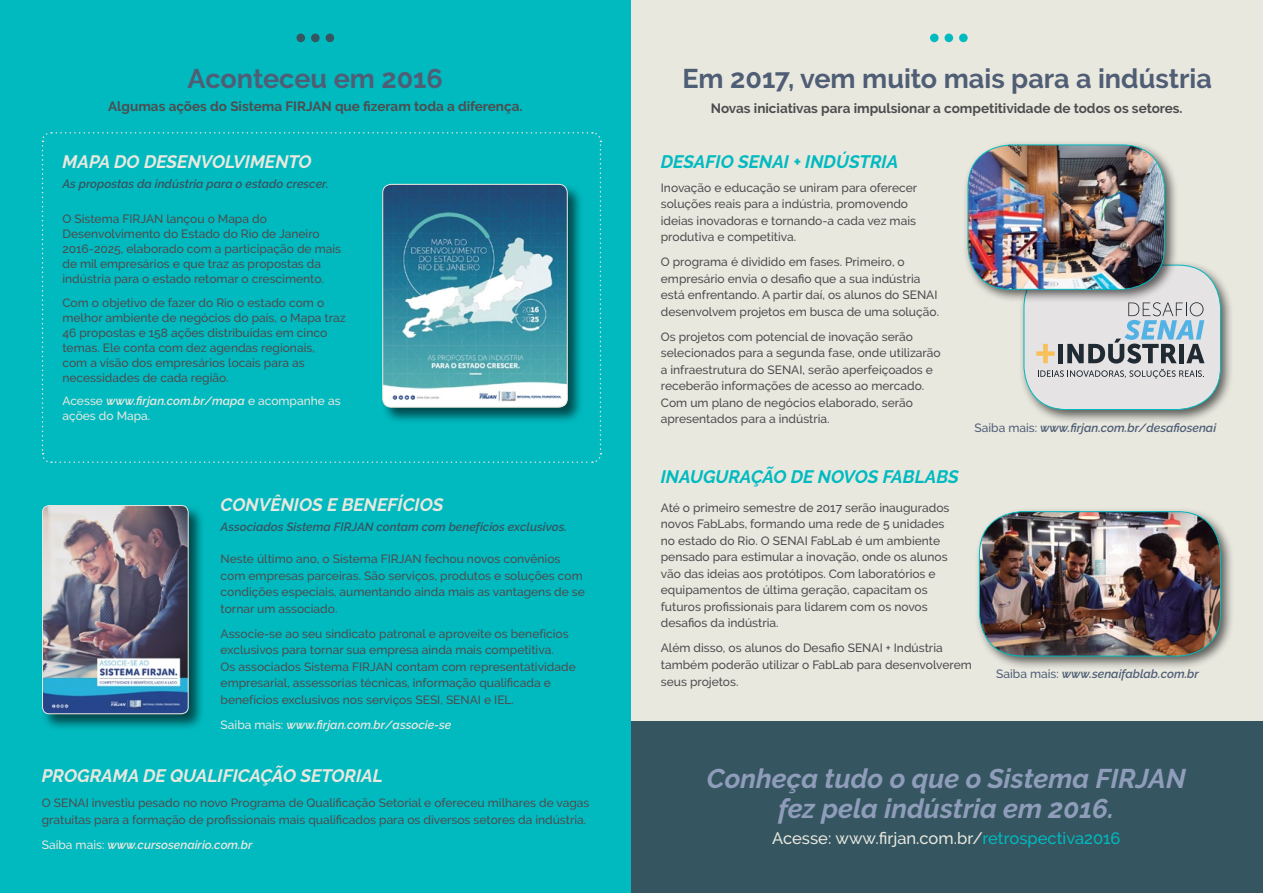
<style>
.page{position:relative;width:1263px;height:893px;background:#fff}
.page>*{position:absolute;margin:0;border:0;box-sizing:border-box;transform-origin:0 0}
.t1{font:italic 700 27px/30px "Raleway";color:#8f9dba;text-align:center}
.t2{font:700 27px "Raleway";color:#4f5e75}
.t3{font:italic 700 18px "Raleway";color:#e8e8df}
.t4{font:italic 700 18px "Raleway";color:#00bac0}
.t5{font:500 16.5px "Raleway";color:#e8e8df}
.t6{font:700 13.5px "Raleway";color:#4d4d4f}
.t7{font:500 12px/16.5px "Raleway";color:#4d4d4f}
.t8{font:italic 600 12px "Raleway";color:#355560}
.t9{font:italic 600 12px "Raleway";color:#e8e8df}
.t10{font:italic 600 12px "Raleway";color:#4f5e75}
.t11{font:500 12px/15px "Raleway";color:#e8e8df}
.s1{font-weight:600;font-style:italic}
.s2{font-weight:500;font-style:normal}
.s3{color:#00bac0}
</style>
<div class="page">
<div style="left:0;top:0;width:631px;height:893px;background:#00bac0"></div>
<div style="left:631px;top:0;width:632px;height:721px;background:#e8e8df"></div>
<div style="left:631px;top:721px;width:632px;height:172px;background:#355560"></div>
<svg style="left:41px;top:132px;width:561px;height:331px"></svg>
<div style="left:296px;top:34px;width:9px;height:8px;background:#355560;border-radius:50%"></div>
<div style="left:311px;top:34px;width:9px;height:8px;background:#355560;border-radius:50%"></div>
<div style="left:326px;top:34px;width:8px;height:8px;background:#355560;border-radius:50%"></div>
<div style="left:930px;top:34px;width:8px;height:8px;background:#00bac0;border-radius:50%"></div>
<div style="left:944px;top:34px;width:9px;height:8px;background:#00bac0;border-radius:50%"></div>
<div style="left:959px;top:34px;width:9px;height:8px;background:#00bac0;border-radius:50%"></div>
<div style="left:381px;top:183px;width:203px;height:241px;background:#000;opacity:.6"></div>
<img style="left:383px;top:184px;width:184px;height:223px">
<div style="left:382px;top:184px;width:186px;height:223px;border:1px solid #e8e8df;border-radius:9px"></div>
<div style="left:40px;top:504px;width:165px;height:227px;background:#000;opacity:.6"></div>
<img style="left:43px;top:506px;width:145px;height:208px">
<div style="left:42px;top:505px;width:147px;height:209px;border:1px solid #e8e8df;border-radius:7px"></div>
<div style="left:974px;top:507px;width:260px;height:163px;background:#000;opacity:.6"></div>
<img style="left:979px;top:512px;width:241px;height:144px">
<div style="left:979px;top:511px;width:242px;height:145px;border:1px solid #00bac0;border-radius:43px"></div>
<div style="left:1019px;top:260px;width:215px;height:164px;background:#000;opacity:.6"></div>
<svg style="left:1024px;top:265px;width:196px;height:144px"></svg>
<div style="left:1023px;top:265px;width:198px;height:145px;border:1px solid #00bac0;border-radius:43px"></div>
<div style="left:963px;top:140px;width:215px;height:163px;background:#000;opacity:.6"></div>
<img style="left:968px;top:145px;width:196px;height:144px">
<div style="left:968px;top:145px;width:197px;height:145px;border:1px solid #00bac0;border-radius:43px"></div>
<h1 class="t2" style="left:188px;top:63px;width:257px">Aconteceu em 2016</h1>
<h1 class="t2" style="left:682px;top:63px;width:531px">Em 2017, vem muito mais para a indústria</h1>
<p class="t6" style="left:108px;top:98px;width:416px">Algumas ações do Sistema FIRJAN que fizeram toda a diferença.</p>
<p class="t6" style="left:711px;top:100px;width:473px">Novas iniciativas para impulsionar a competitividade de todos os setores.</p>
<h2 class="t3" style="left:62px;top:152px;width:27px">MAPA</h2>
<h2 class="t3" style="left:114px;top:152px;width:143px">DO DESEN VOLVIMENTO</h2>
<p class="t8" style="left:62px;top:177px;width:268px">As propostas da indústria para o estado crescer.</p>
<p class="t7" style="left:62px;top:211px;width:280px;line-height:15px;text-indent:104px">lançou o Mapa do Desenvolvimento do Estado do Rio de Janeiro 2016-2025, elaborado com a participação de mais de mil empresários e que traz as propostas da indústria para o estado retomar o crescimento.</p>
<p class="t7" style="left:62px;top:295px;width:285px;line-height:15px">Com o objetivo de fazer do Rio o estado com o melhor ambiente de negócios do país, o Mapa traz 46 propostas e 158 ações distribuídas em cinco temas. Ele conta com dez agendas regionais,<br>com a visão dos empresários locais para as necessidades de cada região.</p>
<p class="t11" style="left:62px;top:393px;width:280px">Acesse <span class="s1">www.firjan.com.br/mapa</span> e acompanhe as ações do M apa.</p>
<p class="t7" style="left:62px;top:211px;width:68px">O Sistema FIRJAN</p>
<h2 class="t3" style="left:221px;top:494px;width:224px">CONVÊNIOS E BENEFÍCIOS</h2>
<p class="t8" style="left:221px;top:520px;width:348px">Associados Sistema FIRJAN contam com benefícios exclusivos.</p>
<p class="t7" style="left:221px;top:551px;width:366px">Neste último ano, o Sistema FIRJAN fechou novos convênios com empresas parceiras. São serviços, produtos e soluções com condições especiais, aumentando ainda mais as vantagens de se tornar um associado.</p>
<p class="t7" style="left:221px;top:625px;width:350px">Associe-se ao seu sindicato patronal e aproveite os benefícios exclusivos para tornar sua empresa ainda mais competitiva.<br>Os associados Sistema FIRJAN</p>
<p class="t7" style="left:221px;top:658px;width:357px;text-indent:175px">contam com representatividade empresarial, assessorias técnicas, informação qualificada e benefícios exclusivos nos serviços SESI , SENAI</p>
<p class="t7" style="left:484px;top:691px;width:31px">e I EL.</p>
<p class="t9" style="left:221px;top:717px;width:232px"><span class="s2">Saiba mais:</span> www.firjan.com.br/associe-se</p>
<h2 class="t3" style="left:42px;top:765px;width:25px">PROGRAMA</h2>
<h2 class="t3" style="left:143px;top:765px;width:169px">DE QUALIFICA ÇÃO SETORIAL</h2>
<p class="t7" style="left:42px;top:795px;width:549px">O SENAI investiu pesado no novo Programa de Qualificação Setorial e ofereceu milhares de vagas gratuitas para a formação de profissionais mais qualificados para os diversos setores da indústria.</p>
<p class="t9" style="left:42px;top:838px;width:212px"><span class="s2">Saiba mais:</span> www.cursosenairio.com.br</p>
<h2 class="t4" style="left:661px;top:152px;width:89px">DESAFIO SENAI</h2>
<h2 class="t4" style="left:793px;top:152px;width:77px">+ INDÚSTRIA</h2>
<p class="t7" style="left:661px;top:179px;width:258px">I novação e educação se uniram para oferecer soluções reais para a indústria, promovendo ideias inovadoras e tornando-a cada vez mais produtiva e competitiva.</p>
<p class="t7" style="left:661px;top:254px;width:280px">O programa é dividido em fases. Primeiro, o empresário envia o desafio que a sua indústria está enfrentando. A partir daí, os alunos do SENAI desenvolvem projetos em busca de uma solução.</p>
<p class="t7" style="left:661px;top:328px;width:281px">Os projetos com potencial de inovação serão selecionados para a segunda fase, onde utilizarão a infraestrutura do SENAI , serão aperfeiçoados e receberão informações de acesso ao mercado.<br>Com um plano de negócios elaborado, serão apresentados para a indústria.</p>
<p class="t10" style="left:974px;top:420px;width:243px"><span class="s2">Saiba mais:</span> www.firjan.com.br/desafiosenai</p>
<h2 class="t4" style="left:661px;top:467px;width:300px">INA UGURA ÇÃO DE NO VOS FA BLABS</h2>
<p class="t7" style="left:661px;top:499px;width:290px">Até o primeiro semestre de 2017 serão inaugurados novos FabLabs, formando uma rede de 5 unidades no estado do Rio. O SENAI</p>
<p class="t7" style="left:661px;top:532px;width:288px;text-indent:150px">FabLab é um ambiente pensado para estimular a inovação, onde os alunos vão das ideias aos protótipos. Com laboratórios e equipamentos de última geração, capacitam os futuros profissionais para lidarem com os novos desafios da indústria.</p>
<p class="t7" style="left:661px;top:640px;width:313px">Além disso, os alunos do Desafio SENAI + Indústria também poderão utilizar o FabLab para desenvolverem seus projetos.</p>
<p class="t10" style="left:996px;top:667px;width:204px"><span class="s2">Saiba mais:</span> www.senaifablab.com.br</p>
<h1 class="t1" style="left:707px;top:764px;width:480px">CONHEÇA TUDO O QUE O SISTEMA FIRJAN<br>FEZ PELA INDÚSTRIA EM 2016.</h1>
<h3 class="t5" style="left:772px;top:828px;width:350px">Acesse: www.firjan.com.br/<span class="s3">retrospectiva2016</span></h3>
</div>
